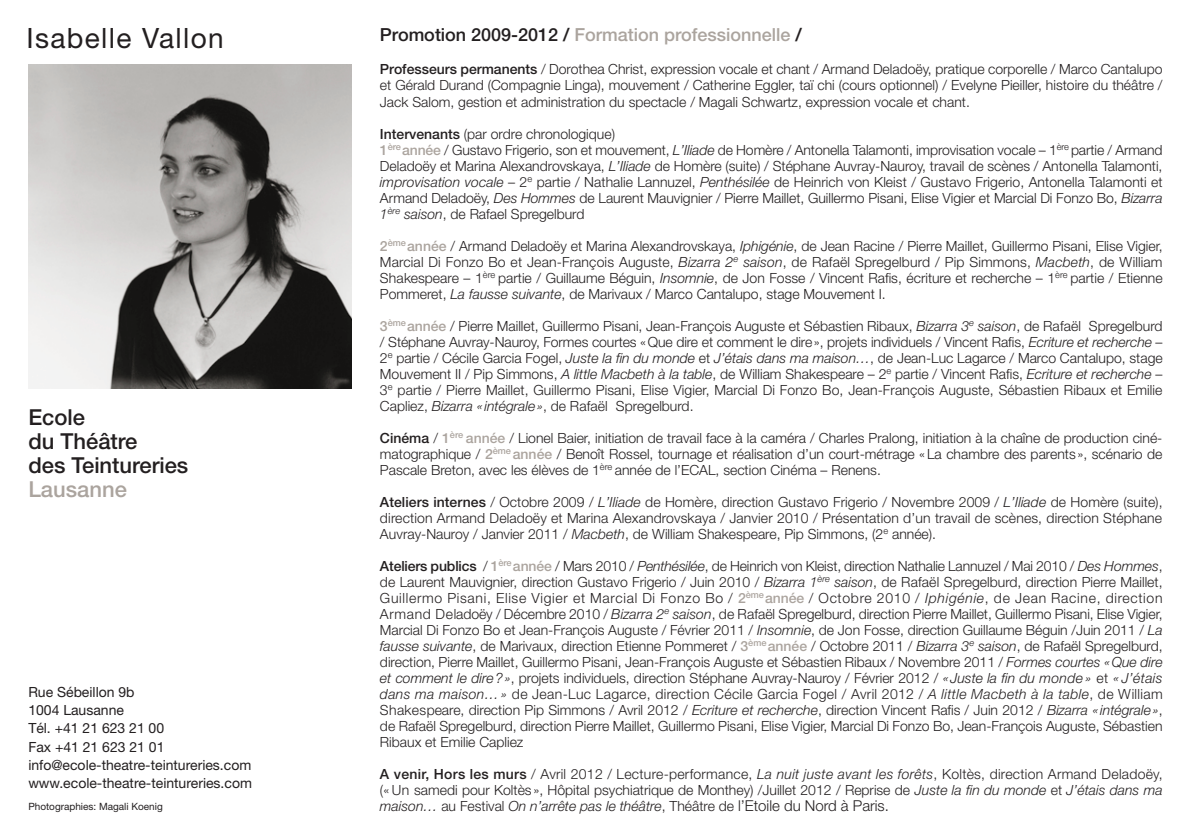
<style>
.page{position:relative;width:1191px;height:840px;background:#fff}
.page>*{position:absolute;margin:0;border:0;box-sizing:border-box;transform-origin:0 0}
.t1{font:28px "Helvetica Neue";letter-spacing:.05em;color:#231f20}
.t2{font:500 22px/24px "Helvetica Neue";color:#231f20}
.t3{font:500 22px "Helvetica Neue";color:#aba49e}
.t4{font:500 18px "Helvetica Neue";color:#aba49e}
.t5{font:300 14px/16px "Helvetica Neue";color:#231f20;text-align:justify}
.t6{font:14px/18px "Helvetica Neue";color:#231f20}
.t7{font:10px "Helvetica Neue";color:#231f20}
.s1{color:#231f20}
.s2{font-weight:500}
.s3{font-weight:500;color:#aba49e}
.s4{font-style:italic}
.s5{font-size:15px}
</style>
<div class="page">
<img style="left:28px;top:65px;width:323px;height:323px">
<h1 class="t1" style="left:26px;top:22px;width:199px">Isabelle Vallon</h1>
<p class="t4" style="left:380px;top:24px;width:423px"><span class="s1">Promotion 2009-2012 /</span> Formation professionnelle <span class="s1">/</span></p>
<p class="t5" style="left:380px;top:61px;width:784px"><span class="s2">Professeurs permanents</span> / Dorothea Christ, expression vocale et chant / Armand Deladoëy, pratique corporelle / Marco Cantalupo et Gérald Durand (Compagnie Linga), mouvement / Catherine Eggler, taï chi (cours optionnel) / Evelyne Pieiller, histoire du théâtre / Jack Salom, gestion et administration du spectacle / Magali Schwartz, expression vocale et chant.</p>
<p class="t5" style="left:380px;top:125px;width:784px;text-align:left"><span class="s2">Intervenants</span> (par ordre chronologique)<br><span class="s3">1</span><sup>ère</sup> <span class="s3">année</span> / Gustavo Frigerio, son et mouvement, <span class="s4">L’Iliade</span> de Homère / Antonella Talamonti, improvisation vocale – 1<sup>ère</sup> partie / Armand Deladoëy et Marina Alexandrovskaya, <span class="s4">L’Iliade</span> de Homère (suite) / Stéphane Auvray-Nauroy, travail de scènes / Antonella Talamonti, <span class="s4">improvisation vocale</span> – 2<sup>e</sup> partie / Nathalie Lannuzel, <span class="s4">Penthésilée</span> de Heinrich von Kleist / Gustavo Frigerio, Antonella Talamonti et Armand Deladoëy, <span class="s4">Des Hommes</span> de Laurent Mauvignier / Pierre Maillet, Guillermo Pisani, Elise Vigier et Marcial Di Fonzo Bo, <span class="s4">Bizarra 1</span><sup>ère</sup> <span class="s4">saison</span>, de Rafael Spregelburd</p>
<p class="t5" style="left:380px;top:237px;width:784px"><span class="s3">2</span><sup>ème</sup><span class="s3">année</span> / Armand Deladoëy et Marina Alexandrovskaya, <span class="s4">Iphigénie</span>, de Jean Racine / Pierre Maillet, Guillermo Pisani, Elise Vigier, Marcial Di Fonzo Bo et Jean-François Auguste, <span class="s4">Bizarra 2</span><sup>e</sup> <span class="s4">saison</span>, de Rafaël Spregelburd / Pip Simmons, <span class="s4">Macbeth</span>, de William Shakespeare – 1<sup>ère</sup> partie / Guillaume Béguin, <span class="s4">Insomnie</span>, de Jon Fosse / Vincent Rafis, écriture et recherche – 1<sup>ère</sup> partie / Etienne Pommeret, <span class="s4">La fausse suivante</span>, de Marivaux / Marco Cantalupo, stage Mouvement I.</p>
<p class="t5" style="left:380px;top:317px;width:784px"><span class="s3">3</span><sup>ème</sup><span class="s3">année</span> / Pierre Maillet, Guillermo Pisani, Jean-François Auguste et Sébastien Ribaux, <span class="s4">Bizarra 3</span><sup>e</sup> <span class="s4">saison</span>, de Rafaël Spregelburd / Stéphane Auvray-Nauroy, Formes courtes « Que dire et comment le dire », projets individuels / Vincent Rafis, <span class="s4">Ecriture et recherche</span> – 2<sup>e</sup> partie / Cécile Garcia Fogel, <span class="s4">Juste la fin du monde</span> et <span class="s4">J’étais dans ma maison…</span>, de Jean-Luc Lagarce / Marco Cantalupo, stage Mouvement II / Pip Simmons, <span class="s4">A little Macbeth à la table</span>, de William Shakespeare – 2<sup>e</sup> partie / Vincent Rafis, <span class="s4">Ecriture et recherche</span> – 3<sup>e</sup> partie / Pierre Maillet, Guillermo Pisani, Elise Vigier, Marcial Di Fonzo Bo, Jean-François Auguste, Sébastien Ribaux et Emilie Capliez, <span class="s4">Bizarra « intégrale »</span>, de Rafaël Spregelburd.</p>
<p class="t5" style="left:380px;top:429px;width:784px"><span class="s2">Cinéma</span> / <span class="s3">1</span><sup>ère</sup> <span class="s3">année</span> / Lionel Baier, initiation de travail face à la caméra / Charles Pralong, initiation à la chaîne de production ciné&shy;matographique / <span class="s3">2</span><sup>ème</sup> <span class="s3">année</span> / Benoît Rossel, tournage et réalisation d’un court-métrage « La chambre des parents », scénario de Pascale Breton, avec les élèves de 1<sup>ère</sup> année de l’ECAL, section Cinéma – Renens.</p>
<p class="t5" style="left:380px;top:493px;width:784px"><span class="s2">Ateliers internes</span> / Octobre 2009 / <span class="s4">L’Iliade</span> de Homère, direction Gustavo Frigerio / Novembre 2009 / <span class="s4">L’Iliade</span> de Homère (suite), direction Armand Deladoëy et Marina Alexandrovskaya / Janvier 2010 / Présentation d’un travail de scènes, direction Stéphane Auvray-Nauroy / Janvier 2011 / <span class="s4">Macbeth</span>, de William Shakespeare, Pip Simmons, (2<sup>e</sup> année).</p>
<p class="t5" style="left:380px;top:557px;width:784px"><span class="s2">Ateliers publics</span> / <span class="s3">1</span><sup>ère</sup> <span class="s3">année</span> / Mars 2010 / <span class="s4">Penthésilée</span>, de Heinrich von Kleist, direction Nathalie Lannuzel / Mai 2010 / <span class="s4">Des Hommes</span>, de Laurent Mauvignier, direction Gustavo Frigerio / Juin 2010 / <span class="s4">Bizarra 1</span><sup>ère</sup> <span class="s4">saison</span>, de Rafaël Spregelburd, direction Pierre Maillet, Guillermo Pisani, Elise Vigier et Marcial Di Fonzo Bo / <span class="s3">2</span><sup>ème</sup><span class="s3">année</span> / Octobre 2010 / <span class="s4">Iphigénie</span>, de Jean Racine, direction Armand Deladoëy / Décembre 2010 / <span class="s4">Bizarra 2</span><sup>e</sup> <span class="s4">saison</span>, de Rafaël Spregelburd, direction Pierre Maillet, Guillermo Pisani, Elise Vigier, Marcial Di Fonzo Bo et Jean-François Auguste / Février 2011 / <span class="s4">Insomnie</span>, de Jon Fosse, direction Guillaume Béguin /Juin 2011 / <span class="s4">La fausse suivante</span>, de Marivaux, direction Etienne Pommeret / <span class="s3">3</span><sup>ème</sup><span class="s3">année</span> / Octobre 2011 / <span class="s4">Bizarra 3</span><sup>e</sup> <span class="s4">saison</span>, de Rafaël Spregelburd, direction, Pierre Maillet, Guillermo Pisani, Jean-François Auguste et Sébastien Ribaux / Novembre 2011 / <span class="s4">Formes courtes « Que dire et comment le dire ? »</span>, projets individuels, direction Stéphane Auvray-Nauroy / Février 2012 / <span class="s4">« Juste la fin du monde »</span> et <span class="s4">« J’étais dans ma maison… »</span> de Jean-Luc Lagarce, direction Cécile Garcia Fogel / Avril 2012 / <span class="s4">A little Macbeth à la table</span>, de William Shakespeare, direction Pip Simmons / Avril 2012 / <span class="s4">Ecriture et recherche</span>, direction Vincent Rafis / Juin 2012 / <span class="s4">Bizarra « intégrale »</span>, de Rafaël Spregelburd, direction Pierre Maillet, Guillermo Pisani, Elise Vigier, Marcial Di Fonzo Bo, Jean-François Auguste, Sébastien Ribaux et Emilie Capliez</p>
<p class="t5" style="left:380px;top:765px;width:784px"><span class="s2">A venir, Hors les murs</span> / Avril 2012 / Lecture-performance, <span class="s4">La nuit juste avant les forêts</span>, Koltès, direction Armand Deladoëy, (« Un samedi pour Koltès », Hôpital psychiatrique de Monthey) /Juillet 2012 / Reprise de <span class="s4">Juste la fin du monde</span> et <span class="s4">J’étais dans ma maison…</span> au Festival <span class="s4">On n’arrête pas le théâtre</span>, Théâtre de <span class="s5">l’Etoile du Nord à Paris.</span></p>
<h2 class="t2" style="left:28px;top:405px;width:161px">Ecole<br>du Théâtre<br>des Teintureries</h2>
<h2 class="t3" style="left:28px;top:476px;width:100px">Lausanne</h2>
<p class="t6" style="left:28px;top:682px;width:225px">Rue Sébeillon 9b<br>1004 Lausanne<br>Tél. +41 21 623 21 00<br>Fax +41 21 623 21 01 info@ecole-theatre-teintureries.com www.ecole-theatre-teintureries.com</p>
<p class="t7" style="left:28px;top:799px;width:136px">Photographies: Magali Koenig</p>
</div>
